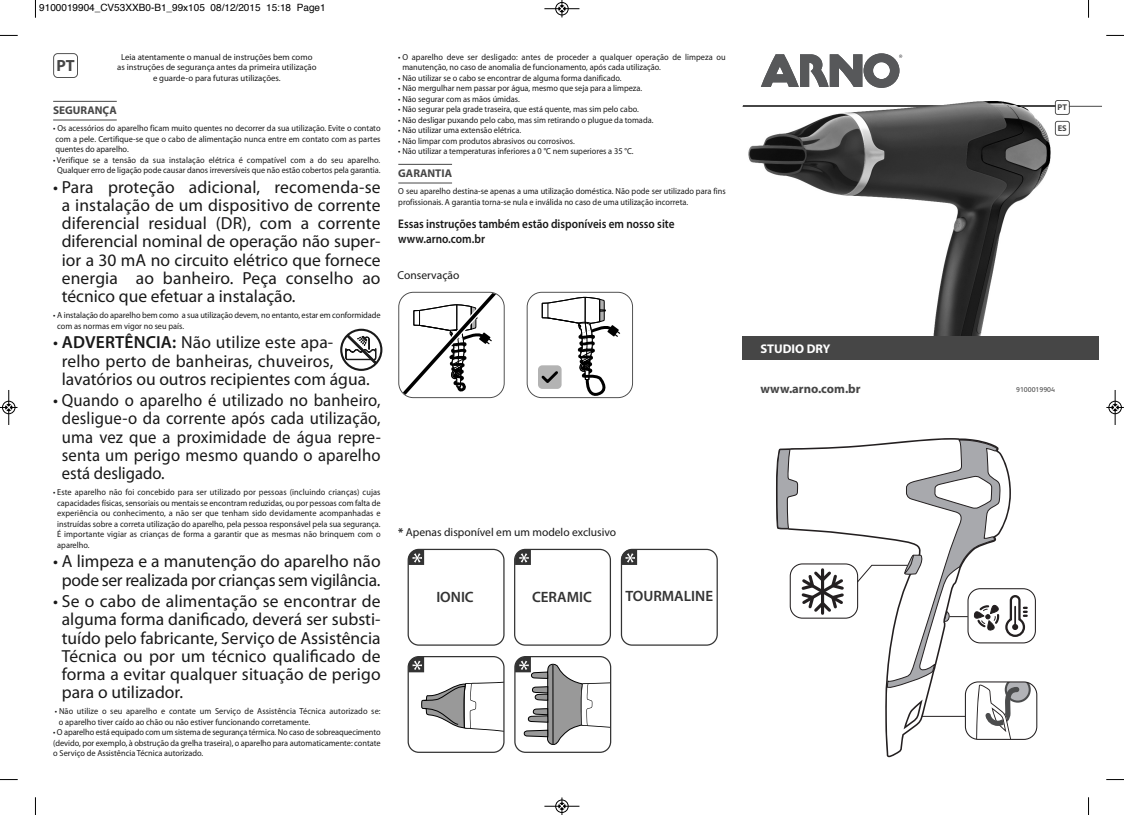
<style>
.page{position:relative;width:1124px;height:815px;background:#fff}
.page>*{position:absolute;margin:0;border:0;box-sizing:border-box;transform-origin:0 0}
.t1{font:17.5px/18.1px "Myriad Pro";color:#191919;text-align:justify}
.t2{font:700 16.25px "Myriad Pro";color:#474747}
.t3{font:600 15px "Myriad Pro";color:#333}
.t4{font:700 12.62px "Myriad Pro";color:#464646}
.t5{font:700 12.62px "Myriad Pro";color:#fff}
.t6{font:600 12.5px/15px "Myriad Pro";color:#191919;scale:.9 1}
.t7{font:11.5px "Myriad Pro";color:#191919}
.t8{font:700 11.25px "Myriad Pro";color:#474747}
.t9{font:10px "Helvetica";color:#000}
.t10{font:8.75px/10.5px "Myriad Pro";color:#191919;scale:.95 1}
.t11{font:8.75px/10.5px "Myriad Pro";color:#191919;text-align:center}
.t12{font:700 8.38px "Myriad Pro";color:#474747}
.t13{font:7px "FS Albert";color:#464646}
.s1{font-weight:600}
.s2{font-weight:700}
</style>
<div class="page">
<hr style="left:53px;top:101px;width:64px;height:1px;background:#474747">
<hr style="left:53px;top:120px;width:64px;height:1px;background:#474747">
<hr style="left:398px;top:164px;width:54px;height:1px;background:#474747">
<hr style="left:398px;top:183px;width:54px;height:1px;background:#474747">
<svg style="left:53px;top:53px;width:25px;height:25px"></svg>
<svg style="left:345px;top:334px;width:32px;height:30px"></svg>
<div style="left:340px;top:329px;width:42px;height:42px;border:2px solid #191919;border-radius:50%"></div>
<hr style="left:742px;top:106px;width:359px;height:1px;background:#464646">
<svg style="left:761px;top:53px;width:141px;height:35px"></svg>
<img style="left:743px;top:101px;width:322px;height:235px">
<img style="left:743px;top:106px;width:311px;height:1px">
<svg style="left:1054px;top:100px;width:15px;height:15px"></svg>
<svg style="left:1054px;top:121px;width:15px;height:15px"></svg>
<div style="left:742px;top:336px;width:356px;height:24px;background:#464646"></div>
<div style="left:514px;top:549px;width:97px;height:97px;border:1px solid #333;border-radius:11px"></div>
<svg style="left:515px;top:549px;width:16px;height:16px"></svg>
<div style="left:620px;top:549px;width:97px;height:97px;border:1px solid #333;border-radius:11px"></div>
<svg style="left:621px;top:549px;width:16px;height:16px"></svg>
<div style="left:407px;top:549px;width:97px;height:97px;border:1px solid #333;border-radius:11px"></div>
<svg style="left:408px;top:549px;width:16px;height:16px"></svg>
<div style="left:407px;top:656px;width:97px;height:97px;border:1px solid #333;border-radius:11px"></div>
<div style="left:514px;top:656px;width:97px;height:97px;border:1px solid #333;border-radius:11px"></div>
<svg style="left:515px;top:657px;width:95px;height:95px"></svg>
<svg style="left:408px;top:657px;width:96px;height:95px"></svg>
<div style="left:967px;top:588px;width:68px;height:55px;border:1px solid #231f20;border-radius:12px"></div>
<div style="left:964px;top:681px;width:73px;height:59px;border:1px solid #231f20;border-radius:13px"></div>
<svg style="left:779px;top:438px;width:231px;height:319px"></svg>
<svg style="left:776px;top:449px;width:22px;height:80px"></svg>
<svg style="left:856px;top:439px;width:174px;height:300px"></svg>
<svg style="left:398px;top:292px;width:106px;height:106px"></svg>
<svg style="left:526px;top:292px;width:107px;height:106px"></svg>
<svg style="left:35px;top:0;width:1px;height:18px"></svg>
<svg style="left:0;top:35px;width:18px;height:1px"></svg>
<svg style="left:1088px;top:0;width:1px;height:18px"></svg>
<svg style="left:1106px;top:35px;width:17px;height:1px"></svg>
<svg style="left:35px;top:797px;width:1px;height:18px"></svg>
<svg style="left:0;top:779px;width:18px;height:1px"></svg>
<svg style="left:1088px;top:797px;width:1px;height:18px"></svg>
<svg style="left:1106px;top:779px;width:17px;height:1px"></svg>
<hr style="left:544px;top:8px;width:35px;height:1px;background:#000">
<div style="left:555px;top:2px;width:13px;height:13px;border:1px solid #000;border-radius:50%"></div>
<svg style="left:558px;top:0;width:7px;height:17px"></svg>
<hr style="left:544px;top:806px;width:35px;height:1px;background:#000">
<div style="left:555px;top:800px;width:13px;height:13px;border:1px solid #000;border-radius:50%"></div>
<svg style="left:558px;top:797px;width:7px;height:18px"></svg>
<hr style="left:9px;top:390px;width:1px;height:35px;background:#000">
<div style="left:2px;top:401px;width:13px;height:13px;border:1px solid #000;border-radius:50%"></div>
<svg style="left:0;top:404px;width:18px;height:7px"></svg>
<hr style="left:1114px;top:390px;width:1px;height:35px;background:#000">
<div style="left:1108px;top:401px;width:13px;height:13px;border:1px solid #000;border-radius:50%"></div>
<svg style="left:1106px;top:404px;width:17px;height:7px"></svg>
<p class="t9" style="left:39px;top:4px;width:288px">9100019904_CV53XXB0-B1_99x105 08/12/2015 15:18 Page1</p>
<h2 class="t2" style="left:56px;top:60px;width:20px">PT</h2>
<p class="t11" style="left:117px;top:52px;width:201px">Leia atentamente o manual de instruções bem como as instruções de segurança antes da primeira utilização e guarde-o para futuras utilizações.</p>
<p class="t8" style="left:53px;top:106px;width:65px">SEGURANÇA</p>
<p class="t10" style="left:53px;top:124px;width:346px;text-align:justify">• Os acessórios do aparelho ficam muito quentes no decorrer da sua utilização. Evite o contato com a pele. Certifique-se que o cabo de alimentação nunca entre em contato com as partes quentes do aparelho.</p>
<p class="t10" style="left:53px;top:155px;width:346px;text-align:center">• Verifique se a tensão da sua instalação elétrica é compatível com a do seu aparelho.<br>Qualquer erro de ligação pode causar danos irreversíveis que não estão cobertos pela garantia.</p>
<p class="t1" style="left:62px;top:180px;width:320px;text-indent:-9px">• Para proteção adicional, recomenda-se a instalação de um dispositivo de corrente diferencial residual (DR), com a corrente diferencial nominal de operação não super&shy;ior a 30 mA no circuito elétrico que fornece energia ao banheiro. Peça conselho ao técnico que efetuar a instalação.</p>
<p class="t10" style="left:57px;top:311px;width:342px;text-indent:-4px">• A instalação do aparelho bem como a sua utilização devem, no entanto, estar em conformidade com as normas em vigor no seu país.</p>
<h1 class="t1" style="left:62px;top:335px;width:309px;text-align:left;text-indent:-9px">• <span class="s1">ADVERTÊNCIA:</span> Não utilize este apa&shy;relho perto de banheiras, chuveiros, lavatórios ou outros recipientes com água.</h1>
<h1 class="t1" style="left:62px;top:393px;width:321px;text-indent:-9px">• Quando o aparelho é utilizado no banheiro, desligue-o da corrente após cada utilização, uma vez que a proximidade de água repre&shy;senta um perigo mesmo quando o aparelho está desligado.</h1>
<p class="t10" style="left:57px;top:488px;width:342px;text-align:justify;text-indent:-4px">• Este aparelho não foi concebido para ser utilizado por pessoas (incluindo crianças) cujas capacidades físicas, sensoriais ou mentais se encontram reduzidas, ou por pessoas com falta de experiência ou conhecimento, a não ser que tenham sido devidamente acompanhadas e instruídas sobre a correta utilização do aparelho, pela pessoa responsável pela sua segurança.<br>É importante vigiar as crianças de forma a garantir que as mesmas não brinquem com o aparelho.</p>
<h1 class="t1" style="left:53px;top:554px;width:329px;text-align:center">• A limpeza e a manutenção do aparelho não pode ser realizada por crianças sem vigilância.</h1>
<h1 class="t1" style="left:62px;top:594px;width:320px;text-indent:-9px">• Se o cabo de alimentação se encontrar de alguma forma danificado, deverá ser substi&shy;tuído pelo fabricante, Serviço de Assistência Técnica ou por um técnico qualificado de forma a evitar qualquer situação de perigo para o utilizador.</h1>
<p class="t10" style="left:59px;top:707px;width:340px;text-indent:-4px">• Não utilize o seu aparelho e contate um Serviço de Assistência Técnica autorizado se: o aparelho tiver caído ao chão ou não estiver funcionando corretamente.</p>
<p class="t10" style="left:53px;top:728px;width:346px;text-align:justify">• O aparelho está equipado com um sistema de segurança térmica. No caso de sobreaquecimento (devido, por exemplo, à obstrução da grelha traseira), o aparelho para automaticamente: contate o Serviço de Assistência Técnica autorizado.</p>
<p class="t10" style="left:402px;top:52px;width:342px;text-indent:-4px">• O aparelho deve ser desligado: antes de proceder a qualquer operação de limpeza ou manutenção, no caso de anomalia de funcionamento, após cada utilização.</p>
<p class="t10" style="left:398px;top:73px;width:236px">• Não utilizar se o cabo se encontrar de alguma forma danificado.</p>
<p class="t10" style="left:398px;top:84px;width:258px">• Não mergulhar nem passar por água, mesmo que seja para a limpeza.</p>
<p class="t10" style="left:398px;top:94px;width:129px">• Não segurar com as mãos úmidas.</p>
<p class="t10" style="left:398px;top:105px;width:254px">• Não segurar pela grade traseira, que está quente, mas sim pelo cabo.</p>
<p class="t10" style="left:398px;top:115px;width:270px">• Não desligar puxando pelo cabo, mas sim retirando o plugue da tomada.</p>
<p class="t10" style="left:398px;top:126px;width:131px">• Não utilizar uma extensão elétrica.</p>
<p class="t10" style="left:398px;top:136px;width:187px">• Não limpar com produtos abrasivos ou corrosivos.</p>
<p class="t10" style="left:398px;top:147px;width:249px">• Não utilizar a temperaturas inferiores a 0 °C nem superiores a 35 °C.</p>
<p class="t8" style="left:398px;top:169px;width:55px">GARANTIA</p>
<p class="t10" style="left:398px;top:187px;width:346px">O seu aparelho destina-se apenas a uma utilização doméstica. Não pode ser utilizado para fins profissionais. A garantia torna-se nula e inválida no caso de uma utilização incorreta.</p>
<h3 class="t6" style="left:398px;top:218px;width:308px">Essas instruções também estão disponíveis em nosso site www.arno.com.br</h3>
<h3 class="t7" style="left:397px;top:271px;width:63px">Conservação</h3>
<h3 class="t7" style="left:398px;top:527px;width:219px"><span class="s2">*</span> Apenas disponível em um modelo exclusivo</h3>
<h3 class="t3" style="left:436px;top:591px;width:39px">IONIC</h3>
<h3 class="t3" style="left:532px;top:591px;width:61px">CERAMIC</h3>
<h3 class="t3" style="left:625px;top:590px;width:89px">TOURMALINE</h3>
<h3 class="t5" style="left:760px;top:344px;width:71px">STUDIO DRY</h3>
<h3 class="t4" style="left:760px;top:384px;width:102px">www.arno.com.br</h3>
<p class="t12" style="left:1057px;top:104px;width:11px">PT</p>
<p class="t12" style="left:1057px;top:125px;width:11px">ES</p>
<p class="t13" style="left:1015px;top:387px;width:40px">9100019904</p>
</div>
